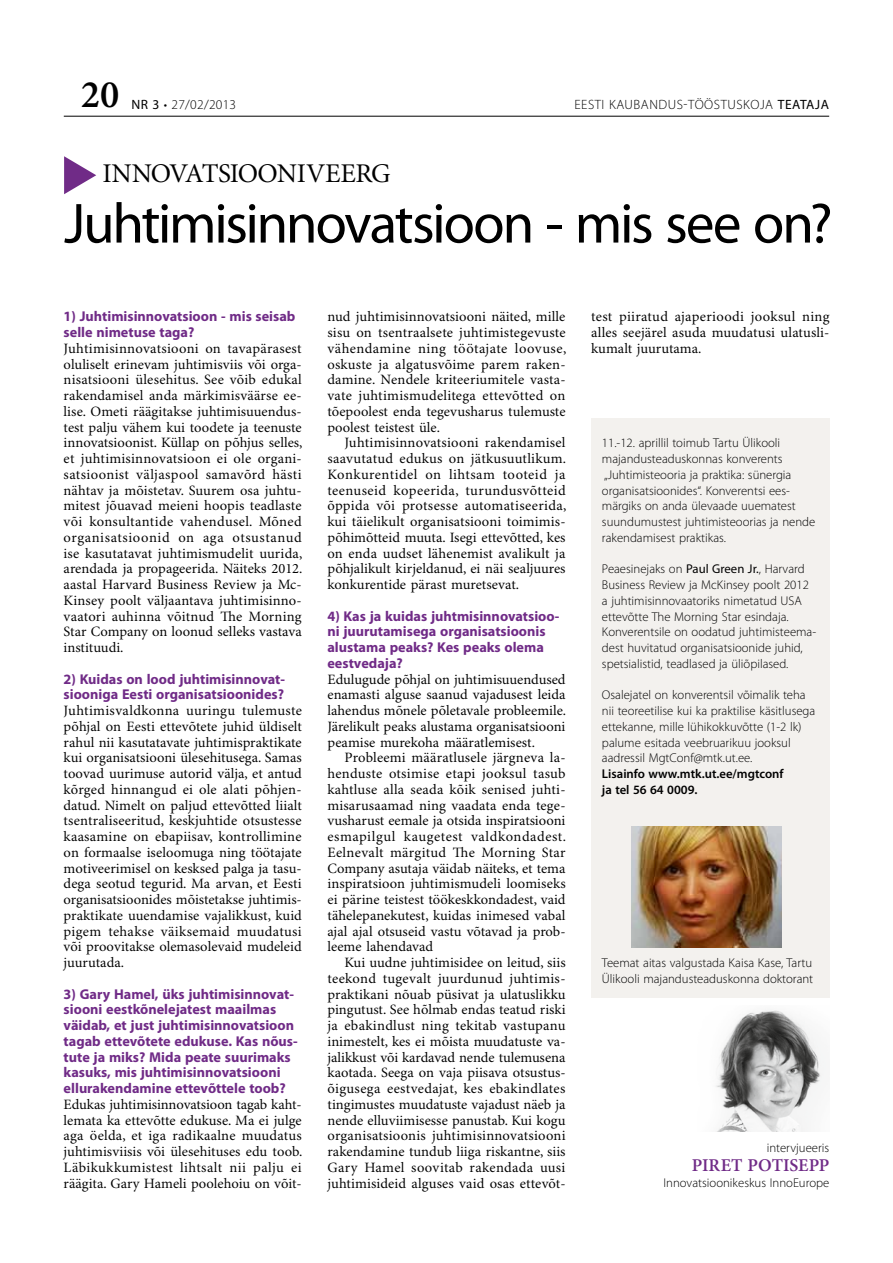
<style>
.page{position:relative;width:893px;height:1263px;background:#fff}
.page>*{position:absolute;margin:0;border:0;box-sizing:border-box;transform-origin:0 0}
.t1{font:57px "Myriad Pro";letter-spacing:-.04em;color:#000}
.t2{font:600 39px "Minion Pro";color:#000}
.t3{font:27px "Minion Pro";letter-spacing:.2em;color:#000}
.t4{font:600 18px "Minion Pro";letter-spacing:-.005em;color:#702b87}
.t5{font:14.25px/15.8px "Minion Pro";color:#000;text-align:justify}
.t6{font:700 14.25px/15.8px "Myriad Pro";color:#702b87}
.t7{font:300 13.5px "Myriad Pro";letter-spacing:.04em;color:#000}
.t8{font:300 12.75px/15.8px "Myriad Pro";color:#000}
.t9{font:600 12.75px/15.8px "Myriad Pro";color:#000}
.s1{font-weight:400}
</style>
<div class="page">
<svg style="left:64px;top:156px;width:32px;height:38px"></svg>
<div style="left:591px;top:418px;width:238px;height:579px;background:#f3f1ee"></div>
<img style="left:632px;top:827px;width:149px;height:120px">
<img style="left:716px;top:1010px;width:107px;height:122px">
<hr style="left:64px;top:116px;width:765px;height:1px;background:#000">
<h2 class="t2" style="left:81px;top:68px;width:40px">20</h2>
<p class="t7" style="left:131px;top:96px;width:106px"><span class="s1">Nr 3</span> • 27/02/2013</p>
<p class="t7" style="left:574px;top:96px;width:256px">eesti kaubandus-tööstuskoja <span class="s1">teataja</span></p>
<h3 class="t3" style="left:102px;top:157px;width:290px">Innovatsiooniveerg</h3>
<h1 class="t1" style="left:64px;top:188px;width:770px">Juhtimisinnovatsioon - mis see on?</h1>
<p class="t6" style="left:64px;top:308px;width:233px">1) Juhtimisinnovatsioon - mis seisab selle nimetuse taga?</p>
<p class="t5" style="left:64px;top:341px;width:240px">Juhtimisinnovatsiooni on tavapärasest oluliselt erinevam juhtimisviis või orga&shy;nisatsiooni ülesehitus. See võib edukal rakendamisel anda märkimisväärse ee&shy;lise. Ometi räägitakse juhtimisuuendus&shy;test palju vähem kui toodete ja teenuste innovatsioonist. Küllap on põhjus selles, et juhtimisinnovatsioon ei ole organi&shy;satsioonist väljaspool samavõrd hästi nähtav ja mõistetav. Suurem osa juhtu&shy;mitest jõuavad meieni hoopis teadlaste või konsultantide vahendusel. Mõned organisatsioonid on aga otsustanud ise kasutatavat juhtimismudelit uurida, arendada ja propageerida. Näiteks 2012. aastal Harvard Business Review ja Mc-Kinsey poolt väljaantava juhtimisinno&shy;vaatori auhinna võitnud The Morning Star Company on loonud selleks vastava instituudi.</p>
<p class="t6" style="left:64px;top:670px;width:223px">2) Kuidas on lood juhtimisinnovat&shy;siooniga Eesti organisatsioonides?</p>
<p class="t5" style="left:64px;top:703px;width:240px">Juhtimisvaldkonna uuringu tulemuste põhjal on Eesti ettevõtete juhid üldiselt rahul nii kasutatavate juhtimispraktikate kui organisatsiooni ülesehitusega. Samas toovad uurimuse autorid välja, et antud kõrged hinnangud ei ole alati põhjen&shy;datud. Nimelt on paljud ettevõtted liialt tsentraliseeritud, keskjuhtide otsustesse kaasamine on ebapiisav, kontrollimine on formaalse iseloomuga ning töötajate motiveerimisel on kesksed palga ja tasu&shy;dega seotud tegurid. Ma arvan, et Eesti organisatsioonides mõistetakse juhtimis&shy;praktikate uuendamise vajalikkust, kuid pigem tehakse väiksemaid muudatusi või proovitakse olemasolevaid mudeleid juurutada.</p>
<p class="t6" style="left:64px;top:985px;width:236px">3) Gary Hamel, üks juhtimisinnovat&shy;siooni eestkõnelejatest maailmas väidab, et just juhtimisinnovatsioon tagab ettevõtete edukuse. Kas nõus&shy;tute ja miks? Mida peate suurimaks kasuks, mis juhtimisinnovatsiooni ellurakendamine ettevõttele toob?</p>
<p class="t5" style="left:64px;top:1097px;width:240px">Edukas juhtimisinnovatsioon tagab kaht&shy;lemata ka ettevõtte edukuse. Ma ei julge aga öelda, et iga radikaalne muudatus juhtimisviisis või ülesehituses edu toob.<br>Läbikukkumistest lihtsalt nii palju ei räägita. Gary Hameli poolehoiu on võit-</p>
<p class="t5" style="left:327px;top:309px;width:240px">nud juhtimisinnovatsiooni näited, mille sisu on tsentraalsete juhtimistegevuste vähendamine ning töötajate loovuse, oskuste ja algatusvõime parem raken&shy;damine. Nendele kriteeriumitele vasta&shy;vate juhtimismudelitega ettevõtted on tõepoolest enda tegevusharus tulemuste poolest teistest üle.</p>
<p class="t5" style="left:327px;top:435px;width:240px;text-indent:17px">Juhtimisinnovatsiooni rakendamisel saavutatud edukus on jätkusuutlikum.<br>Konkurentidel on lihtsam tooteid ja teenuseid kopeerida, turundusvõtteid õppida või protsesse automatiseerida, kui täielikult organisatsiooni toimimis&shy;põhimõtteid muuta. Isegi ettevõtted, kes on enda uudset lähenemist avalikult ja põhjalikult kirjeldanud, ei näi sealjuures konkurentide pärast muretsevat.</p>
<p class="t6" style="left:327px;top:607px;width:234px">4) Kas ja kuidas juhtmisinnovatsioo&shy;ni juurutamisega organisatsioonis alustama peaks? Kes peaks olema eestvedaja?</p>
<p class="t5" style="left:327px;top:671px;width:240px">Edulugude põhjal on juhtimisuuendused enamasti alguse saanud vajadusest leida lahendus mõnele põletavale probleemile.<br>Järelikult peaks alustama organisatsiooni peamise murekoha määratlemisest.</p>
<p class="t5" style="left:327px;top:750px;width:240px;text-indent:17px">Probleemi määratlusele järgneva la&shy;henduste otsimise etapi jooksul tasub kahtluse alla seada kõik senised juhti&shy;misarusaamad ning vaadata enda tege&shy;vusharust eemale ja otsida inspiratsiooni esmapilgul kaugetest valdkondadest.<br>Eelnevalt märgitud The Morning Star Company asutaja väidab näiteks, et tema inspiratsioon juhtimismudeli loomiseks ei pärine teistest töökeskkondadest, vaid tähelepanekutest, kuidas inimesed vabal ajal ajal otsuseid vastu võtavad ja prob&shy;leeme lahendavad</p>
<p class="t5" style="left:327px;top:955px;width:240px;text-indent:17px">Kui uudne juhtimisidee on leitud, siis teekond tugevalt juurdunud juhtimis&shy;praktikani nõuab püsivat ja ulatuslikku pingutust. See hõlmab endas teatud riski ja ebakindlust ning tekitab vastupanu inimestelt, kes ei mõista muudatuste va&shy;jalikkust või kardavad nende tulemusena kaotada. Seega on vaja piisava otsustus&shy;õigusega eestvedajat, kes ebakindlates tingimustes muudatuste vajadust näeb ja nende elluviimisesse panustab. Kui kogu organisatsioonis juhtimisinnovatsiooni rakendamine tundub liiga riskantne, siis Gary Hamel soovitab rakendada uusi juhtimisideid alguses vaid osas ettevõt-</p>
<p class="t5" style="left:591px;top:309px;width:240px">test piiratud ajaperioodi jooksul ning alles seejärel asuda muudatusi ulatusli&shy;kumalt juurutama.</p>
<p class="t8" style="left:602px;top:435px;width:215px">11.-12. aprillil toimub Tartu Ülikooli majandusteaduskonnas konverents „Juhtimisteooria ja praktika: sünergia organisatsioonides“. Konverentsi ees&shy;märgiks on anda ülevaade uuematest suundumustest juhtimisteoorias ja nende rakendamisest praktikas.</p>
<p class="t8" style="left:602px;top:561px;width:216px">Peaesinejaks on <span class="s1">Paul Green Jr.</span>, Harvard Business Review ja McKinsey poolt 2012 a juhtimisinnovaatoriks nimetatud USA ettevõtte The Morning Star esindaja.<br>Konverentsile on oodatud juhtimisteema&shy;dest huvitatud organisatsioonide juhid, spetsialistid, teadlased ja üliõpilased.</p>
<p class="t8" style="left:602px;top:687px;width:215px">Osalejatel on konverentsil võimalik teha nii teoreetilise kui ka praktilise käsitlusega ettekanne, mille lühikokkuvõtte (1-2 lk) palume esitada veebruarikuu jooksul aadressil MgtConf@mtk.ut.ee.</p>
<p class="t9" style="left:602px;top:766px;width:183px">Lisainfo www.mtk.ut.ee/mgtconf ja tel 56 64 0009.</p>
<p class="t8" style="left:602px;top:955px;width:213px">Teemat aitas valgustada Kaisa Kase, Tartu<br>Ülikooli majandusteaduskonna doktorant</p>
<p class="t8" style="left:767px;top:1140px;width:64px">intervjueeris</p>
<p class="t4" style="left:692px;top:1153px;width:139px">PIRET POTISEPP</p>
<p class="t8" style="left:663px;top:1175px;width:167px">I nnovatsioonikeskus I nnoEurope</p>
</div>
